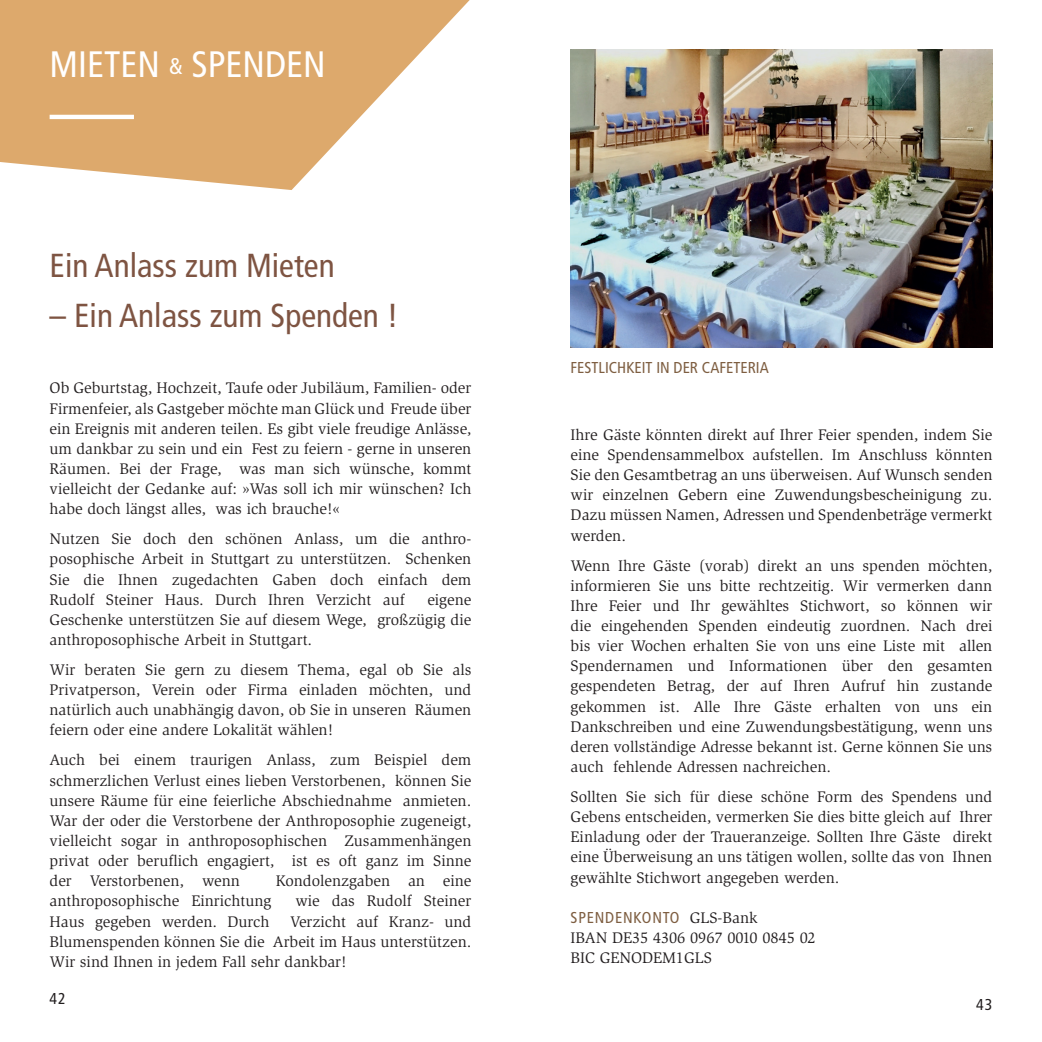
<style>
.page{position:relative;width:1042px;height:1042px;background:#fff}
.page>*{position:absolute;margin:0;border:0;box-sizing:border-box;transform-origin:0 0}
.t1{font:condensed 36.75px "Frutiger LT Pro";color:#fff}
.t2{font:condensed 33.25px "Frutiger LT Pro";color:#7e5442}
.t3{font:15.75px/20.1px "Slimbach Std";color:#231f20;text-align:justify}
.t4{font:condensed 15.75px "Frutiger LT Pro";color:#7e5e41}
.t5{font:condensed 15.75px "Frutiger LT Pro";letter-spacing:.05em;color:#7e5e41}
.t6{font:condensed 15.75px "Frutiger LT Pro";color:#231f20}
.s1{font-size:22.75px}
.s2{font-family:"Slimbach Std";font-stretch:normal;color:#231f20}
</style>
<div class="page">
<svg style="left:0;top:0;width:470px;height:190px;fill:#dda96c"></svg>
<hr style="left:50px;top:115px;width:84px;height:4px;background:#fff">
<img style="left:570px;top:50px;width:422px;height:297px">
<h1 class="t1" style="left:50px;top:43px;width:277px">MIETEN <span class="s1">&amp;</span> SPENDEN</h1>
<h2 class="t2" style="left:50px;top:246px;width:287px">Ein Anlass zum Mieten</h2>
<h2 class="t2" style="left:50px;top:296px;width:350px">– Ein Anlass zum Spenden !</h2>
<p class="t3" style="left:50px;top:378px;width:423px">Ob Geburtstag, Hochzeit, Taufe oder Jubiläum, Familien- oder Firmenfeier, als Gastgeber möchte man Glück und Freude über ein Ereignis mit anderen teilen. Es gibt viele freudige Anlässe, um dankbar zu sein und ein Fest zu feiern - gerne in unseren Räumen. Bei der Frage, was man sich wünsche, kommt vielleicht der Gedanke auf: »Was soll ich mir wünschen? Ich habe doch längst alles, was ich brauche!«</p>
<p class="t3" style="left:50px;top:529px;width:423px">Nutzen Sie doch den schönen Anlass, um die anthro&shy;posophische Arbeit in Stuttgart zu unterstützen. Schenken Sie die Ihnen zugedachten Gaben doch einfach dem Rudolf Steiner Haus. Durch Ihren Verzicht auf</p>
<p class="t3" style="left:50px;top:589px;width:423px;text-indent:378px">eigene Geschenke unterstützen Sie auf diesem Wege, großzügig die anthroposophische Arbeit in Stuttgart.</p>
<p class="t3" style="left:50px;top:660px;width:423px">Wir beraten Sie gern zu diesem Thema, egal ob Sie als Privatperson, Verein oder Firma einladen möchten, und natürlich auch unabhängig davon, ob Sie in unseren Räumen feiern oder eine andere Lokalität wählen!</p>
<p class="t3" style="left:50px;top:750px;width:423px">Auch bei einem traurigen Anlass, zum Beispiel dem schmerzlichen Verlust eines lieben Verstorbenen, können Sie unsere Räume für eine feierliche Abschiednahme anmieten.<br>War der oder die Verstorbene der Anthroposophie zugeneigt, vielleicht sogar in anthroposophischen Zusammenhängen privat oder beruflich engagiert, ist es oft ganz im Sinne der Verstorbenen, wenn</p>
<p class="t3" style="left:276px;top:871px;width:197px">Kondolenzgaben an eine</p>
<p class="t3" style="left:50px;top:891px;width:223px">anthroposophische Einrichtung</p>
<p class="t3" style="left:295px;top:891px;width:177px">wie das Rudolf Steiner</p>
<p class="t3" style="left:50px;top:911px;width:221px">Haus gegeben werden. Durch</p>
<p class="t3" style="left:50px;top:911px;width:423px;text-indent:241px">Verzicht auf Kranz- und Blumenspenden können Sie die Arbeit im Haus unterstützen.<br>Wir sind Ihnen in jedem Fall sehr dankbar!</p>
<p class="t6" style="left:50px;top:989px;width:18px">42</p>
<p class="t4" style="left:570px;top:358px;width:200px">FESTLICHKEIT IN DER CAFETERIA</p>
<p class="t3" style="left:570px;top:425px;width:423px">Ihre Gäste könnten direkt auf Ihrer Feier spenden, indem Sie eine Spendensammelbox aufstellen. Im Anschluss könnten Sie den Gesamtbetrag an uns überweisen. Auf Wunsch senden wir einzelnen Gebern eine Zuwendungsbescheinigung zu.<br>Dazu müssen Namen, Adressen und Spendenbeträge vermerkt werden.</p>
<p class="t3" style="left:570px;top:555px;width:423px">Wenn Ihre Gäste (vorab) direkt an uns spenden möchten, informieren Sie uns bitte rechtzeitig. Wir vermerken dann Ihre Feier und Ihr gewähltes Stichwort, so können wir die eingehenden Spenden eindeutig zuordnen. Nach drei bis vier Wochen erhalten Sie von uns eine Liste mit allen Spendernamen und Informationen über den gesamten gespendeten Betrag, der auf Ihren Aufruf hin zustande gekommen ist. Alle Ihre Gäste erhalten von uns ein Dankschreiben und eine Zuwendungsbestätigung, wenn uns deren vollständige Adresse bekannt ist. Gerne können Sie uns auch fehlende Adressen nachreichen.</p>
<p class="t3" style="left:570px;top:787px;width:423px">Sollten Sie sich für diese schöne Form des Spendens und Gebens entscheiden, vermerken Sie dies bitte gleich auf Ihrer Einladung oder der Traueranzeige. Sollten Ihre Gäste direkt eine Überweisung an uns tätigen wollen, sollte das von Ihnen gewählte Stichwort angegeben werden.</p>
<p class="t5" style="left:570px;top:908px;width:188px">SPENDENKONTO <span class="s2">GLS-Bank</span></p>
<p class="t3" style="left:570px;top:927px;width:247px">IBAN DE35 4306 0967 0010 0845 02<br>BIC GENODEM1GLS</p>
<p class="t6" style="left:976px;top:995px;width:18px">43</p>
</div>
